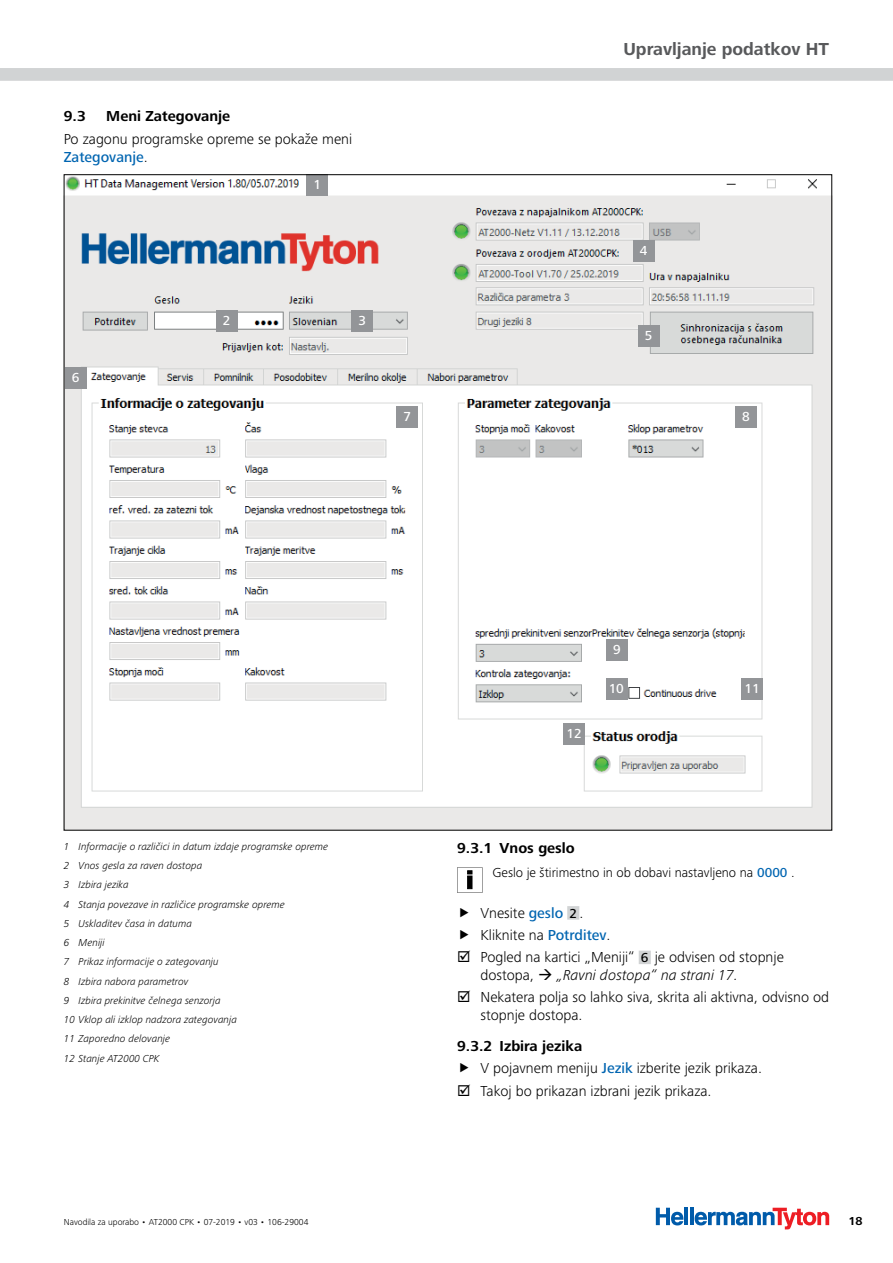
<style>
.page{position:relative;width:893px;height:1263px;background:#fff}
.page>*{position:absolute;margin:0;border:0;box-sizing:border-box;transform-origin:0 0}
.t1{font:700 18px "Frutiger Next LTW1 G";color:#58595b}
.t2{font:300 15px/22.2px "Frutiger Next LTW1 G";color:#000}
.t3{font:700 15px "Frutiger Next LTW1 G";color:#000}
.t4{font:300 13.5px "Frutiger Next LTW1 G";color:#000}
.t5{font:500 13.5px "Frutiger Next LTW1 G";color:#fff}
.t6{font:700 12px "Frutiger Next LTW1 G";color:#000}
.t7{font:italic 300 10.5px/19.2px "Frutiger Next LTW1 G";color:#000}
.t8{font:300 9px "Frutiger Next LTW1 G";color:#000}
.s1{font-weight:500;color:#0065b1}
.s2{font-weight:500;font-size:13.5px}
.s3{font-style:italic}
.s4{font-weight:700}
</style>
<div class="page">
<div style="left:0;top:68px;width:893px;height:13px;background:#d1d3d4"></div>
<hr style="left:684px;top:1208px;width:4px;height:17px;background:#005baa">
<hr style="left:690px;top:1208px;width:4px;height:17px;background:#005baa">
<svg style="left:656px;top:1208px;width:27px;height:17px"></svg>
<svg style="left:695px;top:1208px;width:134px;height:21px"></svg>
<img style="left:66px;top:176px;width:764px;height:652px">
<div style="left:307px;top:174px;width:21px;height:22px;background:#939598"></div>
<div style="left:216px;top:311px;width:21px;height:21px;background:#939598"></div>
<div style="left:351px;top:311px;width:22px;height:21px;background:#939598"></div>
<div style="left:633px;top:240px;width:21px;height:22px;background:#939598"></div>
<div style="left:638px;top:325px;width:21px;height:21px;background:#939598"></div>
<div style="left:65px;top:367px;width:21px;height:22px;background:#939598"></div>
<div style="left:396px;top:406px;width:22px;height:22px;background:#939598"></div>
<div style="left:735px;top:406px;width:22px;height:22px;background:#939598"></div>
<div style="left:606px;top:639px;width:22px;height:22px;background:#939598"></div>
<div style="left:606px;top:678px;width:22px;height:22px;background:#939598"></div>
<div style="left:741px;top:678px;width:21px;height:22px;background:#939598"></div>
<div style="left:563px;top:723px;width:22px;height:22px;background:#939598"></div>
<div style="left:567px;top:906px;width:12px;height:14px;background:#d1d3d4"></div>
<div style="left:639px;top:951px;width:12px;height:13px;background:#d1d3d4"></div>
<svg style="left:457px;top:867px;width:25px;height:26px"></svg>
<p class="t3" style="left:64px;top:108px;width:24px">9.3</p>
<p class="t3" style="left:106px;top:108px;width:125px">Meni Zategovanje</p>
<p class="t2" style="left:64px;top:130px;width:290px;line-height:18px">Po zagonu programske opreme se pokaže meni<br><span class="s1">Zategovanje</span>.</p>
<p class="t5" style="left:314px;top:177px;width:9px">1</p>
<p class="t5" style="left:72px;top:370px;width:9px">6</p>
<p class="t5" style="left:223px;top:313px;width:9px">2</p>
<p class="t5" style="left:358px;top:313px;width:9px">3</p>
<p class="t1" style="left:623px;top:39px;width:207px">Upravljanje podatkov HT</p>
<p class="t5" style="left:640px;top:243px;width:9px">4</p>
<p class="t5" style="left:645px;top:328px;width:9px">5</p>
<p class="t5" style="left:403px;top:409px;width:9px">7</p>
<p class="t5" style="left:742px;top:409px;width:9px">8</p>
<p class="t5" style="left:567px;top:726px;width:17px">12</p>
<p class="t5" style="left:613px;top:642px;width:9px">9</p>
<p class="t5" style="left:609px;top:681px;width:17px">10</p>
<p class="t5" style="left:744px;top:681px;width:17px">11</p>
<p class="t7" style="left:64px;top:837px;width:266px">1 Informacije o različici in datum izdaje programske opreme<br>2 Vnos gesla za raven dostopa<br>3 Izbira jezika<br>4 Stanja povezave in različice programske opreme<br>5 Uskladitev časa in datuma<br>6 Meniji<br>7 Prikaz informacije o zategovanju<br>8 Izbira nabora parametrov<br>9 Izbira prekinitve čelnega senzorja<br>10 Vklop ali izklop nadzora zategovanja<br>11 Zaporedno delovanje<br>12 Stanje AT2000 CPK</p>
<p class="t3" style="left:457px;top:839px;width:119px">9.3. 1 Vnos geslo</p>
<p class="t4" style="left:493px;top:865px;width:304px">Geslo je štirimestno in ob dobavi nastavljeno na <span class="s1">0000</span> .</p>
<p class="t2" style="left:480px;top:901px;width:305px">Vnesite <span class="s1">geslo</span> <span class="s2">2</span> .<br>Kliknite na <span class="s1">Potrditev</span>.<br>Pogled na kartici „Meniji“ <span class="s2">6</span> je odvisen od stopnje</p>
<p class="t2" style="left:480px;top:964px;width:350px">dostopa, → <span class="s3">„Ravni dostopa“ na strani 17.<br></span>Nekatera polja so lahko siva, skrita ali aktivna, odvisno od</p>
<p class="t2" style="left:480px;top:1004px;width:104px">stopnje dostopa.</p>
<p class="t2" style="left:480px;top:1035px;width:283px;text-indent:-23px"><span class="s4">9.3.2 Izbira jezika<br></span>V pojavnem meniju <span class="s1">Jezik</span> izberite jezik prikaza.<br>Takoj bo prikazan izbrani jezik prikaza.</p>
<p class="t8" style="left:64px;top:1217px;width:246px">Navodila za uporabo • AT2000 CPK • 07-2019 • v03 • 106-29004</p>
<p class="t6" style="left:848px;top:1214px;width:16px">18</p>
</div>
